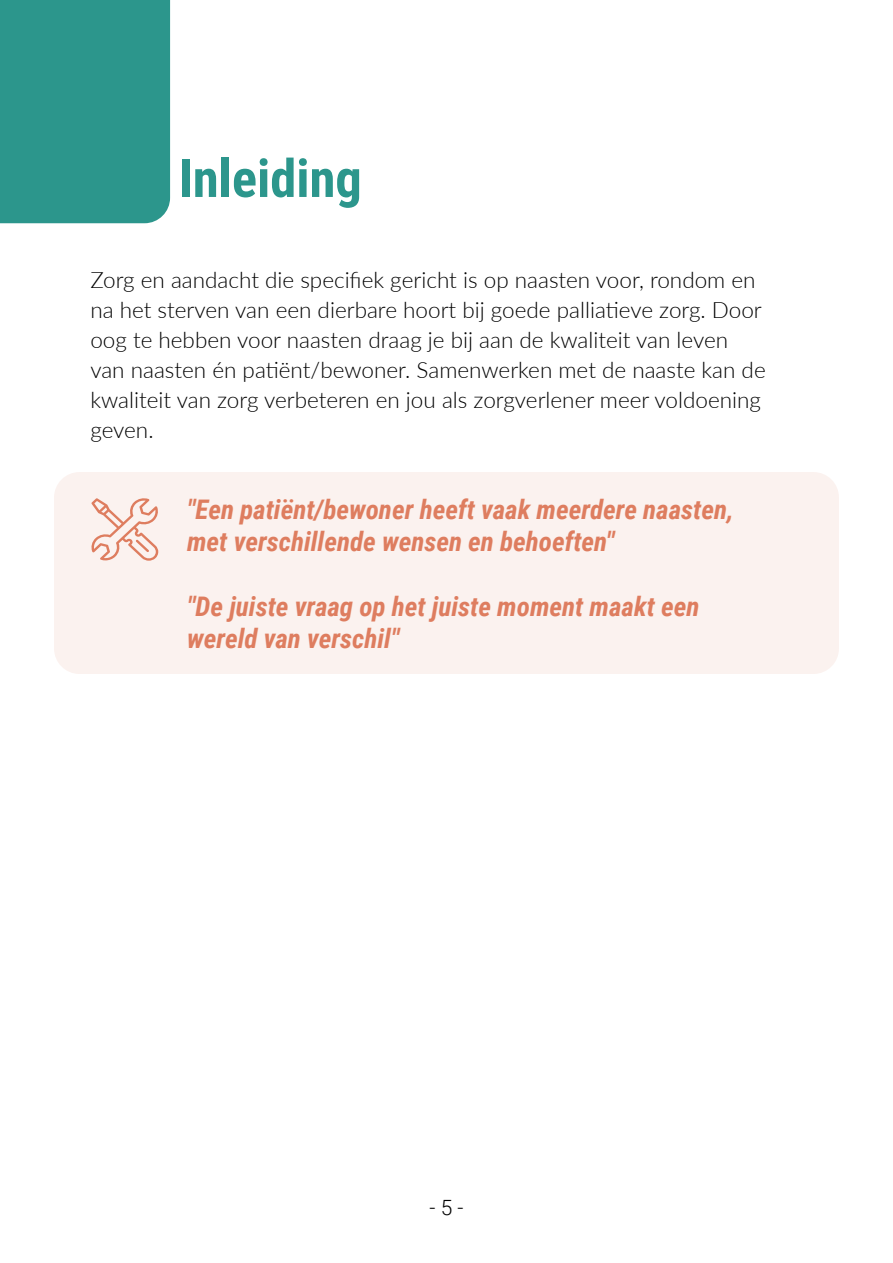
<style>
.page{position:relative;width:893px;height:1263px;background:#fff}
.page>*{position:absolute;margin:0;border:0;box-sizing:border-box;transform-origin:0 0}
.t1{font:700 52.5px "Roboto Condensed";color:#2c968c}
.t2{font:italic 700 27px/32.4px "Roboto Condensed";color:#de7d5f}
.t3{font:300 22.5px/30px "Lato";color:#000}
.t4{font:300 21px "Roboto";color:#000}
</style>
<div class="page">
<div style="left:0;top:0;width:170px;height:223px;background:#2c968c"></div>
<div style="left:54px;top:472px;width:785px;height:202px;background:#fbf2ef;border-radius:26px"></div>
<svg style="left:91px;top:498px;width:68px;height:63px"></svg>
<h1 class="t1" style="left:179px;top:141px;width:185px">Inleiding</h1>
<p class="t3" style="left:90px;top:264px;width:677px">Zorg en aandacht die specifiek gericht is op naasten voor, rondom en na het sterven van een dierbare hoort bij goede palliatieve zorg. Door oog te hebben voor naasten draag je bij aan de kwaliteit van leven van naasten én patiënt/bewoner. Samenwerken met de naaste kan de kwaliteit van zorg verbeteren en jou als zorgverlener meer voldoening geven.</p>
<p class="t2" style="left:187px;top:492px;width:548px">"Een patiënt/bewoner heeft vaak meerdere naasten, met verschillende wensen en behoeften"</p>
<p class="t2" style="left:187px;top:589px;width:514px">"De juiste vraag op het juiste moment maakt een wereld van verschil"</p>
<p class="t4" style="left:430px;top:1192px;width:35px">- 5 -</p>
</div>
